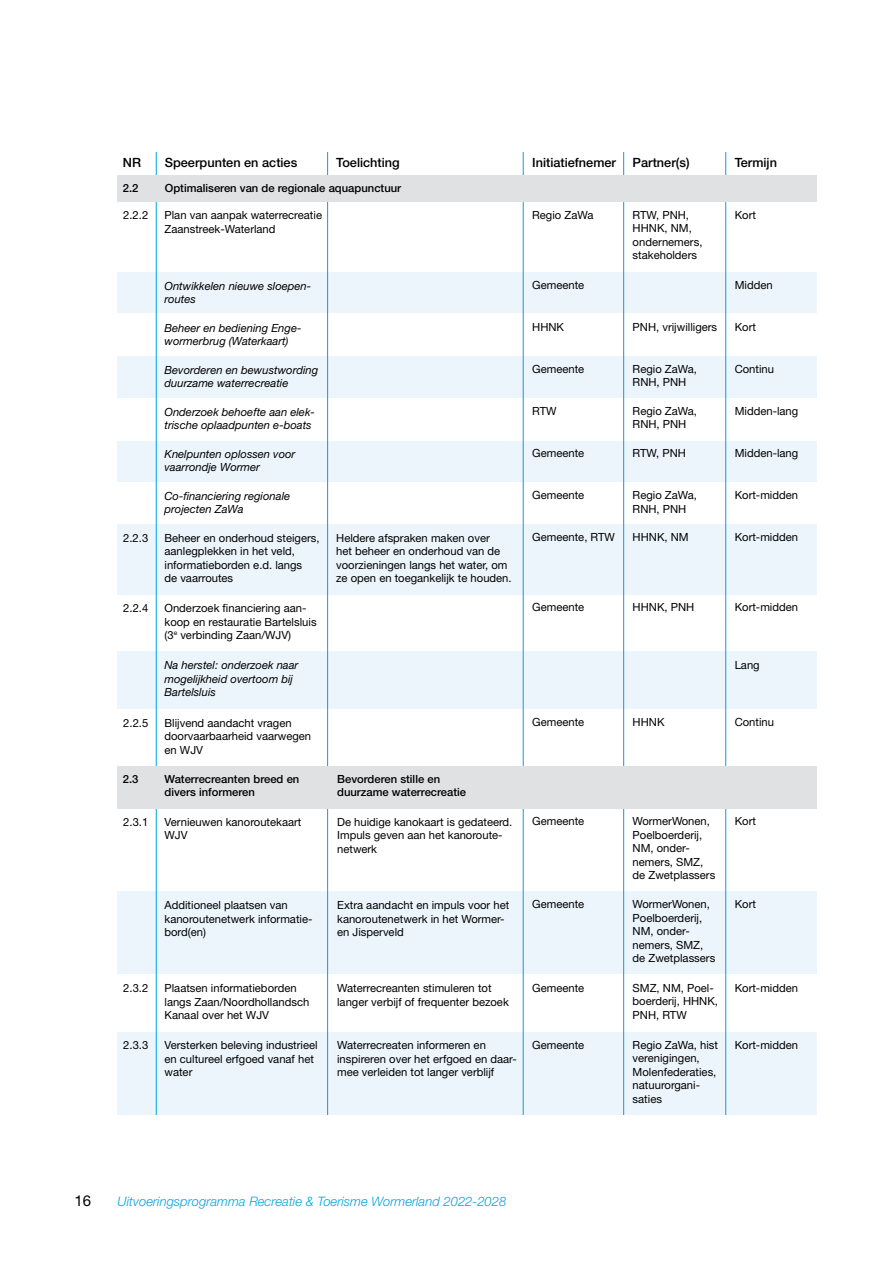
<style>
.page{position:relative;width:893px;height:1263px;background:#fff}
.page>*{position:absolute;margin:0;border:0;box-sizing:border-box;transform-origin:0 0}
.t1{font:15px "Helvetica Neue LT Std";color:#000}
.t2{font:italic 300 13.05px "Helvetica Neue LT Std";color:#00a3de}
.t3{font:500 12.75px "Helvetica Neue LT Std";color:#000}
.t4{font:11.25px/13.5px "Helvetica Neue LT Std";color:#000}
.t5{font:italic 11.25px/13.5px "Helvetica Neue LT Std";color:#000}
.t6{font:500 11.25px/13.5px "Helvetica Neue LT Std";color:#000}
</style>
<div class="page">
<div style="left:117px;top:891px;width:699px;height:83px;background:#edf5fc"></div>
<div style="left:117px;top:1032px;width:699px;height:83px;background:#edf5fc"></div>
<div style="left:117px;top:652px;width:699px;height:57px;background:#edf5fc"></div>
<div style="left:117px;top:272px;width:699px;height:42px;background:#edf5fc"></div>
<div style="left:117px;top:356px;width:699px;height:42px;background:#edf5fc"></div>
<div style="left:117px;top:440px;width:699px;height:42px;background:#edf5fc"></div>
<div style="left:117px;top:524px;width:699px;height:70px;background:#edf5fc"></div>
<hr style="left:327px;top:152px;width:1px;height:963px;background:#00a3de">
<hr style="left:156px;top:152px;width:1px;height:963px;background:#00a3de">
<hr style="left:523px;top:152px;width:1px;height:963px;background:#00a3de">
<hr style="left:725px;top:152px;width:1px;height:963px;background:#00a3de">
<hr style="left:623px;top:152px;width:1px;height:963px;background:#00a3de">
<div style="left:117px;top:175px;width:699px;height:27px;background:#e0e1e3"></div>
<div style="left:117px;top:766px;width:699px;height:42px;background:#e0e1e3"></div>
<p class="t3" style="left:123px;top:155px;width:20px">NR</p>
<p class="t3" style="left:165px;top:155px;width:134px">Speerpunten en acties</p>
<p class="t3" style="left:336px;top:155px;width:65px">Toelichting</p>
<p class="t3" style="left:532px;top:155px;width:85px">Initiatiefnemer</p>
<p class="t3" style="left:633px;top:155px;width:58px">Partner(s)</p>
<p class="t3" style="left:735px;top:155px;width:44px">Termijn</p>
<p class="t6" style="left:123px;top:181px;width:17px">2.2</p>
<p class="t6" style="left:165px;top:181px;width:238px">Optimaliseren van de regionale aquapunctuur</p>
<p class="t4" style="left:123px;top:208px;width:27px">2.2.2</p>
<p class="t4" style="left:165px;top:208px;width:159px">Plan van aanpak waterrecreatie<br>Zaanstreek-Waterland</p>
<p class="t4" style="left:532px;top:208px;width:63px">Regio ZaWa</p>
<p class="t4" style="left:633px;top:208px;width:61px">RTW, PNH,<br>HHNK, NM,</p>
<p class="t4" style="left:633px;top:235px;width:71px">ondernemers, stakeholders</p>
<p class="t4" style="left:735px;top:208px;width:23px">Kort</p>
<p class="t5" style="left:165px;top:279px;width:148px">Ontwikkelen nieuwe sloepen&shy;routes</p>
<p class="t4" style="left:532px;top:278px;width:54px">Gemeente</p>
<p class="t4" style="left:735px;top:278px;width:39px">Midden</p>
<p class="t5" style="left:165px;top:321px;width:138px">Beheer en bediening Enge&shy;wormerbrug (Waterkaart)</p>
<p class="t4" style="left:532px;top:320px;width:33px">HHNK</p>
<p class="t4" style="left:633px;top:320px;width:86px">PNH, vrijwilligers</p>
<p class="t4" style="left:735px;top:320px;width:23px">Kort</p>
<p class="t5" style="left:165px;top:363px;width:155px">Bevorderen en bewustwording duurzame waterrecreatie</p>
<p class="t4" style="left:532px;top:362px;width:54px">Gemeente</p>
<p class="t4" style="left:633px;top:362px;width:66px">Regio ZaWa,<br>RNH, PNH</p>
<p class="t4" style="left:735px;top:362px;width:41px">Continu</p>
<p class="t5" style="left:165px;top:405px;width:152px">Onderzoek behoefte aan elek&shy;trische oplaadpunten e-boats</p>
<p class="t4" style="left:532px;top:404px;width:26px">RTW</p>
<p class="t4" style="left:633px;top:404px;width:66px">Regio ZaWa,<br>RNH, PNH</p>
<p class="t4" style="left:735px;top:404px;width:65px">Midden-lang</p>
<p class="t5" style="left:165px;top:447px;width:132px">Knelpunten oplossen voor vaarrondje Wormer</p>
<p class="t4" style="left:532px;top:446px;width:54px">Gemeente</p>
<p class="t4" style="left:633px;top:446px;width:55px">RTW, PNH</p>
<p class="t4" style="left:735px;top:446px;width:65px">Midden-lang</p>
<p class="t5" style="left:165px;top:489px;width:127px">Co-financiering regionale projecten ZaWa</p>
<p class="t4" style="left:532px;top:488px;width:54px">Gemeente</p>
<p class="t4" style="left:633px;top:488px;width:66px">Regio ZaWa,<br>RNH, PNH</p>
<p class="t4" style="left:735px;top:488px;width:65px">Kort-midden</p>
<p class="t4" style="left:123px;top:531px;width:27px">2.2.3</p>
<p class="t4" style="left:336px;top:531px;width:177px">Heldere afspraken maken over<br>het beheer en onderhoud van de voorzieningen langs het water, om ze open en toegankelijk te houden.</p>
<p class="t4" style="left:165px;top:531px;width:157px">Beheer en onderhoud steigers, aanlegplekken in het veld,</p>
<p class="t4" style="left:165px;top:558px;width:139px">informatieborden e.d. langs</p>
<p class="t4" style="left:165px;top:571px;width:70px">de vaarroutes</p>
<p class="t4" style="left:532px;top:530px;width:84px">Gemeente, RTW</p>
<p class="t4" style="left:633px;top:530px;width:58px">HHNK, NM</p>
<p class="t4" style="left:735px;top:530px;width:65px">Kort-midden</p>
<p class="t4" style="left:123px;top:601px;width:27px">2.2.4</p>
<p class="t4" style="left:165px;top:601px;width:154px">Onderzoek financiering aan&shy;koop en restauratie Bartelsluis (3<sup>e</sup> verbinding Zaan/WJV)</p>
<p class="t4" style="left:532px;top:600px;width:54px">Gemeente</p>
<p class="t4" style="left:633px;top:600px;width:63px">HHNK, PNH</p>
<p class="t4" style="left:735px;top:600px;width:65px">Kort-midden</p>
<p class="t5" style="left:165px;top:658px;width:135px">Na herstel: onderzoek naar mogelijkheid overtoom bij<br>Bartelsluis</p>
<p class="t4" style="left:735px;top:658px;width:27px">Lang</p>
<p class="t4" style="left:123px;top:716px;width:27px">2.2.5</p>
<p class="t4" style="left:165px;top:716px;width:148px">Blijvend aandacht vragen doorvaarbaarheid vaarwegen en WJV</p>
<p class="t4" style="left:532px;top:715px;width:54px">Gemeente</p>
<p class="t4" style="left:633px;top:715px;width:33px">HHNK</p>
<p class="t4" style="left:735px;top:715px;width:41px">Continu</p>
<p class="t6" style="left:123px;top:772px;width:17px">2.3</p>
<p class="t6" style="left:165px;top:772px;width:136px">Waterrecreanten breed en divers informeren</p>
<p class="t6" style="left:337px;top:772px;width:104px">Bevorderen stille en</p>
<p class="t6" style="left:337px;top:785px;width:131px">duurzame waterrecreatie</p>
<p class="t4" style="left:123px;top:815px;width:27px">2.3.1</p>
<p class="t4" style="left:165px;top:815px;width:138px">Vernieuwen kanoroutekaart<br>WJV</p>
<p class="t4" style="left:165px;top:898px;width:149px">Additioneel plaatsen van kanoroutenetwerk informatie&shy;bord(en)</p>
<p class="t4" style="left:337px;top:815px;width:177px">De huidige kanokaart is gedateerd.<br>Impuls geven aan het kanoroute&shy;netwerk</p>
<p class="t4" style="left:337px;top:898px;width:174px">Extra aandacht en impuls voor het kanoroutenetwerk in het Wormer&shy;en Jisperveld</p>
<p class="t4" style="left:532px;top:814px;width:54px">Gemeente</p>
<p class="t4" style="left:532px;top:897px;width:54px">Gemeente</p>
<p class="t4" style="left:633px;top:814px;width:79px">WormerWonen,<br>Poelboerderij,<br>NM, onder-</p>
<p class="t4" style="left:633px;top:855px;width:72px">nemers, SMZ,</p>
<p class="t4" style="left:633px;top:868px;width:84px">de Zwetplassers</p>
<p class="t4" style="left:633px;top:897px;width:79px">WormerWonen,<br>Poelboerderij,<br>NM, onder-</p>
<p class="t4" style="left:633px;top:938px;width:72px">nemers, SMZ,</p>
<p class="t4" style="left:633px;top:951px;width:84px">de Zwetplassers</p>
<p class="t4" style="left:735px;top:814px;width:23px">Kort</p>
<p class="t4" style="left:735px;top:897px;width:23px">Kort</p>
<p class="t4" style="left:123px;top:981px;width:27px">2.3.2</p>
<p class="t4" style="left:123px;top:1038px;width:27px">2.3.3</p>
<p class="t4" style="left:165px;top:981px;width:146px">Plaatsen informatieborden langs Zaan/Noordhollandsch<br>Kanaal over het WJV</p>
<p class="t4" style="left:165px;top:1038px;width:155px">Versterken beleving industrieel en cultureel erfgoed vanaf het water</p>
<p class="t4" style="left:337px;top:981px;width:173px">Waterrecreanten stimuleren tot langer verbijf of frequenter bezoek</p>
<p class="t4" style="left:337px;top:1038px;width:150px">Waterrecreaten informeren en</p>
<p class="t4" style="left:337px;top:1052px;width:181px">inspireren over het erfgoed en daar&shy;mee verleiden tot langer verblijf</p>
<p class="t4" style="left:532px;top:981px;width:54px">Gemeente</p>
<p class="t4" style="left:532px;top:1038px;width:54px">Gemeente</p>
<p class="t4" style="left:633px;top:981px;width:87px">SMZ, NM, Poel&shy;boerderij, HHNK,<br>PNH, RTW</p>
<p class="t4" style="left:633px;top:1038px;width:87px">Regio ZaWa, hist verenigingen,<br>Molenfederaties, natuurorgani&shy;saties</p>
<p class="t4" style="left:735px;top:981px;width:65px">Kort-midden</p>
<p class="t4" style="left:735px;top:1038px;width:65px">Kort-midden</p>
<p class="t1" style="left:74px;top:1192px;width:18px">16</p>
<p class="t2" style="left:118px;top:1194px;width:390px">Uitvoeringsprogramma Recreatie &amp; Toerisme Wormerland 2022-2028</p>
</div>
